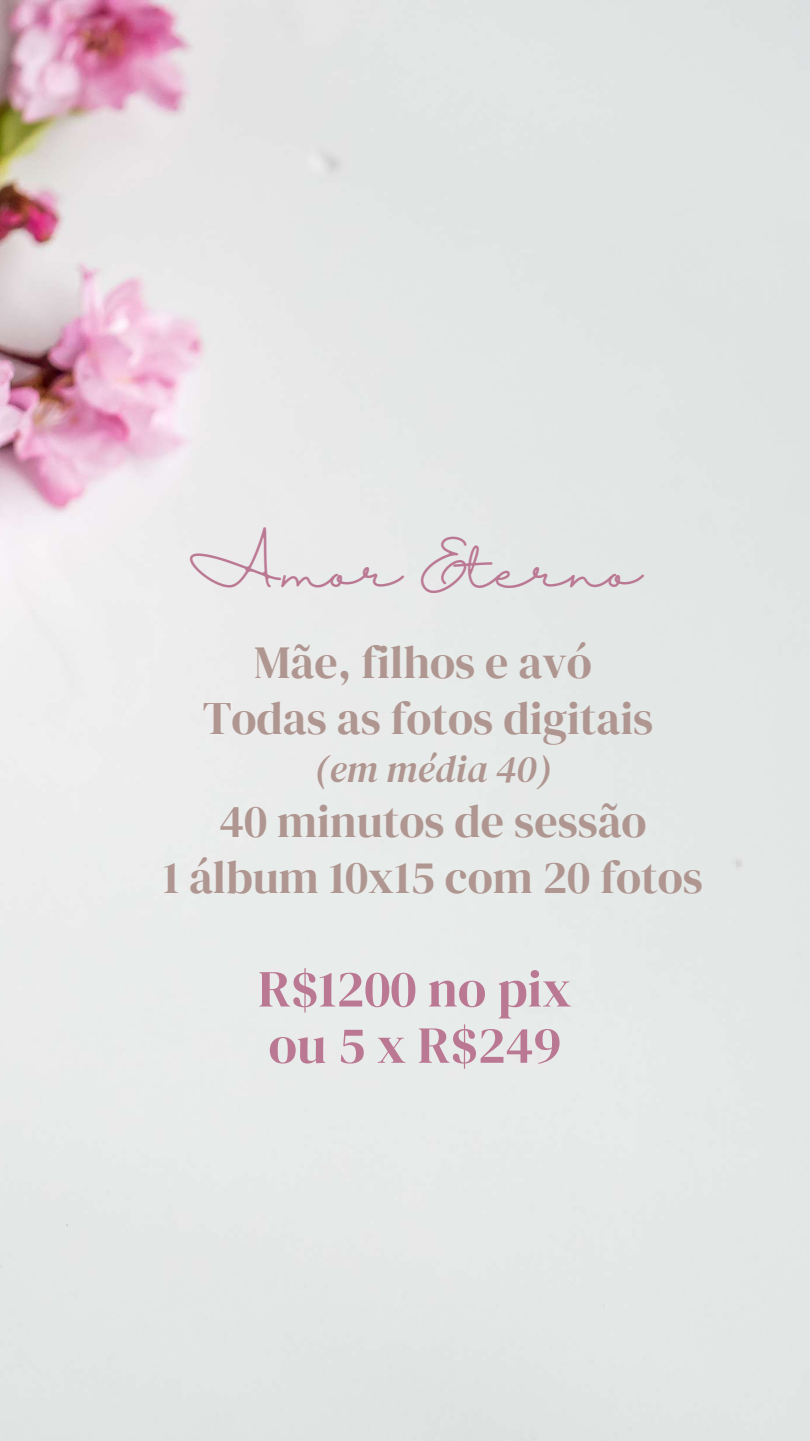
<style>
.page{position:relative;width:810px;height:1441px;background:#fff}
.page>*{position:absolute;margin:0;border:0;box-sizing:border-box;transform-origin:0 0}
.t1{font:52px/56.2px "DM Serif Display";color:#bb7893}
.t2{font:46px/56.2px "DM Serif Display";color:#b09690;text-align:center}
.t3{font:46px "Halimun";color:#bb7893}
.t4{font:italic 38px "DM Serif Display";color:#b09690}
</style>
<div class="page">
<img style="left:0;top:0;width:810px;height:1440px">
<p class="t3" style="left:188px;top:545px;width:455px">Amor Eterno</p>
<p class="t2" style="left:203px;top:633px;width:452px">Mãe, filhos e avó<br>Todas as fotos digitais</p>
<p class="t4" style="left:314px;top:742px;width:239px">(em média 40)</p>
<p class="t2" style="left:163px;top:792px;width:541px">40 minutos de sessão<br>1 álbum 10x15 com 20 fotos</p>
<p class="t1" style="left:258px;top:959px;width:315px">R$1200 no pix ou 5 x R$249</p>
</div>
